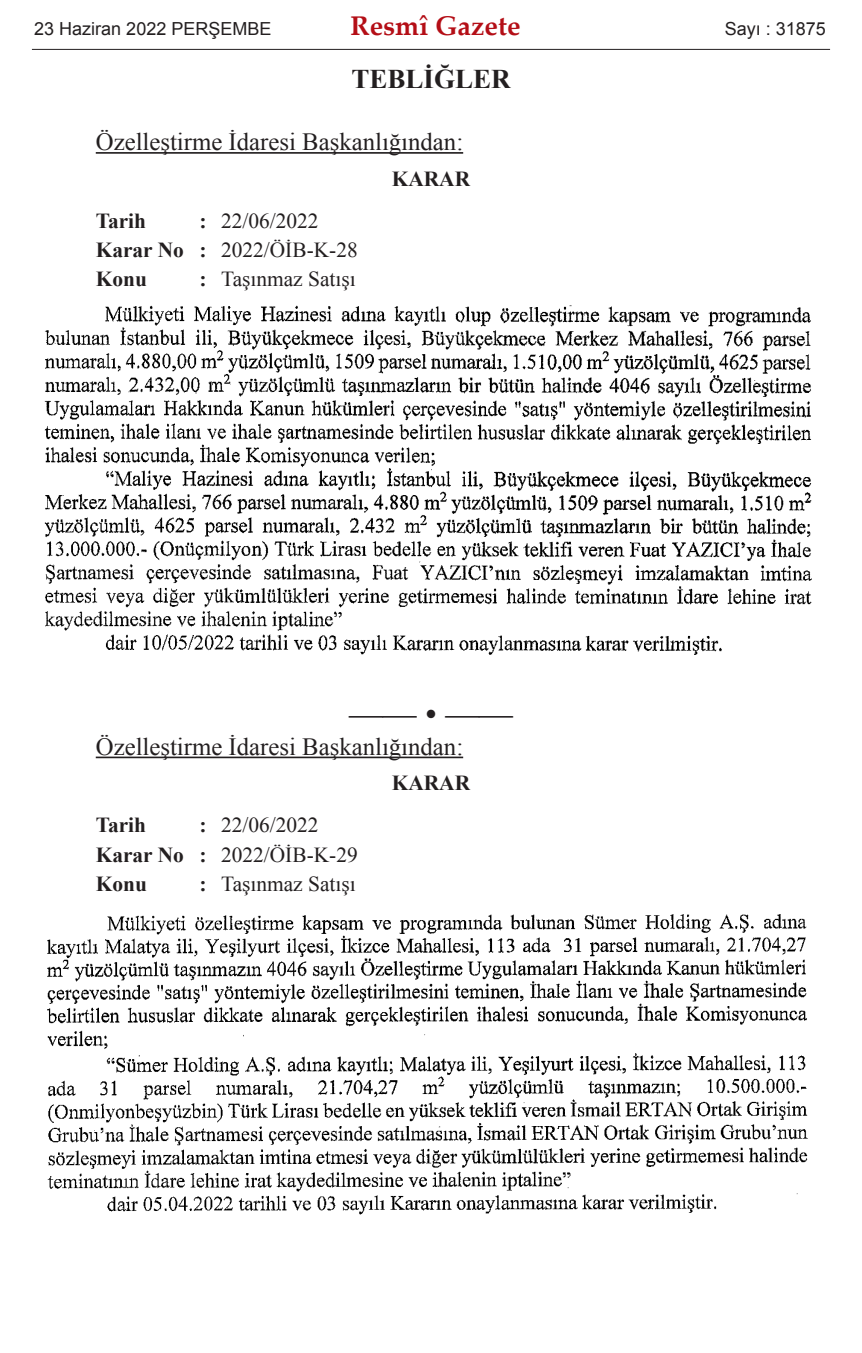
<style>
.page{position:relative;width:862px;height:1353px;background:#fff}
.page>*{position:absolute;margin:0;border:0;box-sizing:border-box;transform-origin:0 0}
.t1{font:33.75px "Times New Roman";color:#231f20}
.t2{font:700 27px "Palatino Linotype";color:#b40e16}
.t3{font:700 27px "Times New Roman";color:#231f20}
.t4{font:24.75px "Times New Roman";color:#231f20}
.t5{font:21.38px/29.2px "Times New Roman";color:#231f20}
.t6{font:700 21.38px "Times New Roman";color:#231f20}
.t7{font:18px "Arial";color:#231f20}
.s1{font-weight:700}
</style>
<div class="page">
<hr style="left:96px;top:152px;width:367px;height:2px;background:#231f20">
<hr style="left:96px;top:756px;width:367px;height:2px;background:#231f20">
<img style="left:44px;top:305px;width:768px;height:350px">
<img style="left:47px;top:914px;width:761px;height:301px">
<hr style="left:32px;top:49px;width:797px;height:1px;background:#231f20">
<p class="t7" style="left:34px;top:18px;width:239px">23 Haziran 2022 PERŞEMBE</p>
<p class="t2" style="left:350px;top:15px;width:171px">Resmî Gazete</p>
<p class="t7" style="left:724px;top:18px;width:103px">Sayı : 31875</p>
<p class="t3" style="left:351px;top:64px;width:161px">TEBLİĞLER</p>
<p class="t4" style="left:96px;top:128px;width:369px">Özelleştirme İdaresi Başkanlığından:</p>
<p class="t6" style="left:391px;top:167px;width:80px">KARAR</p>
<p class="t6" style="left:96px;top:209px;width:52px">Tarih</p>
<p class="t5" style="left:96px;top:206px;width:263px;text-indent:104px"><span class="s1">:</span> 22/06/2022<br><span class="s1">Karar No :</span> 2022/ÖİB-K-28<br><span class="s1">Konu</span></p>
<p class="t5" style="left:199px;top:264px;width:158px"><span class="s1">:</span> Taşınmaz Satışı</p>
<h1 class="t1" style="left:349px;top:695px;width:165px">—— • ——</h1>
<p class="t4" style="left:96px;top:732px;width:369px">Özelleştirme İdaresi Başkanlığından:</p>
<p class="t6" style="left:391px;top:771px;width:80px">KARAR</p>
<p class="t6" style="left:96px;top:813px;width:52px">Tarih</p>
<p class="t5" style="left:96px;top:810px;width:263px;text-indent:104px"><span class="s1">:</span> 22/06/2022<br><span class="s1">Karar No :</span> 2022/ÖİB-K-29<br><span class="s1">Konu</span></p>
<p class="t5" style="left:199px;top:868px;width:158px"><span class="s1">:</span> Taşınmaz Satışı</p>
</div>
